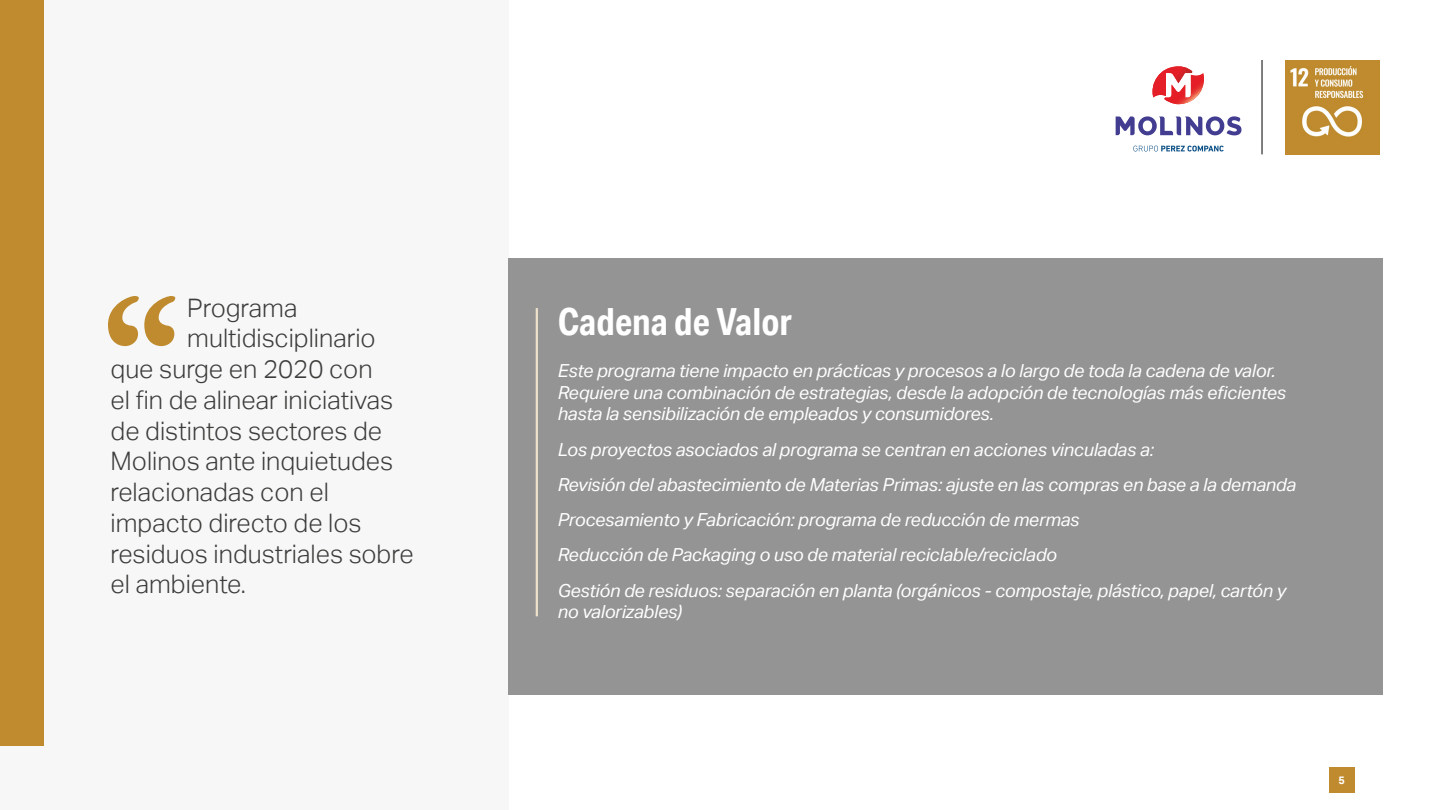
<style>
.page{position:relative;width:1440px;height:810px;background:#fff}
.page>*{position:absolute;margin:0;border:0;box-sizing:border-box;transform-origin:0 0}
.t1{font:700 37.5px "Aktiv Grotesk Cd";color:#fff}
.t2{font:300 25.5px "Aktiv Grotesk";color:#3c3c3b}
.t3{font:italic 18px/35.2px "Aktiv Grotesk";letter-spacing:-.01em;color:#fff}
.t4{font:700 10.88px "Aktiv Grotesk";color:#fff}
</style>
<div class="page">
<div style="left:1329px;top:767px;width:25px;height:26px;background:#bf8b2e"></div>
<img style="left:1285px;top:60px;width:95px;height:95px">
<hr style="left:1262px;top:60px;width:1px;height:94px;background:#000">
<svg style="left:1133px;top:146px;width:91px;height:6px"></svg>
<svg style="left:1116px;top:116px;width:125px;height:19px"></svg>
<svg style="left:1152px;top:66px;width:52px;height:38px"></svg>
<div style="left:0;top:0;width:508px;height:810px;background:#f7f7f7"></div>
<div style="left:0;top:0;width:44px;height:746px;background:#bf8b2e"></div>
<div style="left:508px;top:258px;width:874px;height:436px;background:#949494"></div>
<svg style="left:108px;top:296px;width:67px;height:50px"></svg>
<hr style="left:536px;top:308px;width:2px;height:308px;background:#efe2cb">
<h2 class="t2" style="left:187px;top:293px;width:112px">Programa</h2>
<h2 class="t2" style="left:187px;top:324px;width:190px">multidisciplinario</h2>
<h2 class="t2" style="left:111px;top:354px;width:264px">que surge en 2020 con</h2>
<h2 class="t2" style="left:111px;top:385px;width:284px">el fin de alinear iniciativas</h2>
<h2 class="t2" style="left:111px;top:416px;width:273px">de distintos sectores de</h2>
<h2 class="t2" style="left:111px;top:447px;width:284px">Molinos ante inquietudes</h2>
<h2 class="t2" style="left:111px;top:477px;width:220px">relacionadas con el</h2>
<h2 class="t2" style="left:111px;top:508px;width:253px">impacto directo de los</h2>
<h2 class="t2" style="left:111px;top:539px;width:305px">residuos industriales sobre</h2>
<h2 class="t2" style="left:111px;top:570px;width:137px">el ambiente.</h2>
<h1 class="t1" style="left:558px;top:298px;width:236px">Cadena de Valor</h1>
<p class="t3" style="left:558px;top:360px;width:730px;line-height:21.8px">Este programa tiene impacto en prácticas y procesos a lo largo de toda la cadena de valor.<br>Requiere una combinación de estrategias, desde la adopción de tecnologías más eficientes hasta la sensibilización de empleados y consumidores.</p>
<p class="t3" style="left:558px;top:432px;width:740px">Los proyectos asociados al programa se centran en acciones vinculadas a:<br>Revisión del abastecimiento de Materias Primas: ajuste en las compras en base a la demanda Procesamiento y Fabricación: programa de reducción de mermas<br>Reducción de Packaging o uso de material reciclable/reciclado<br>Gestión de residuos: separación en planta (orgánicos - compostaje, plástico, papel, cartón y</p>
<p class="t3" style="left:558px;top:595px;width:126px">no valorizables)</p>
<p class="t4" style="left:1338px;top:774px;width:8px">5</p>
</div>
